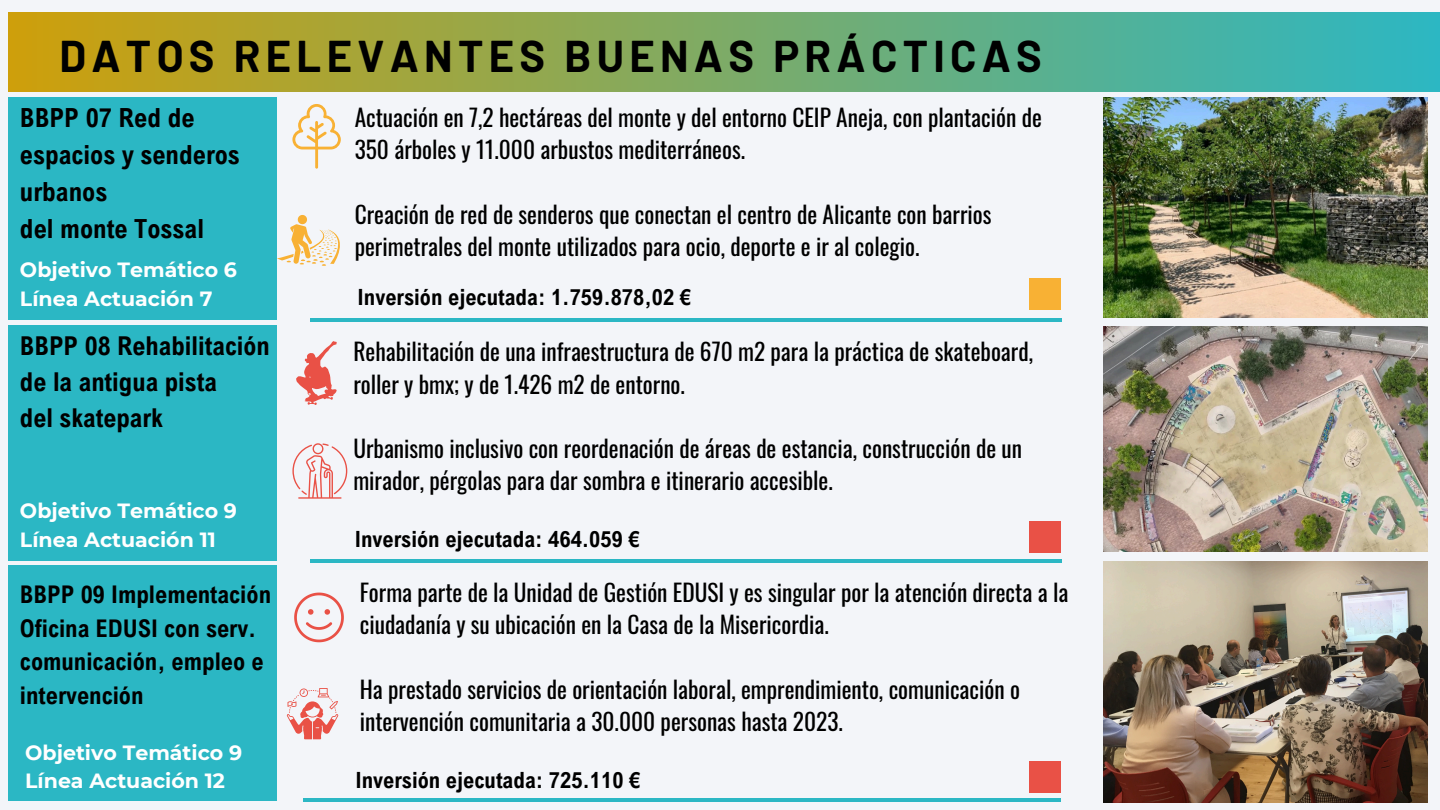
<style>
.page{position:relative;width:1440px;height:810px;background:#f3f5f9}
.page>*{position:absolute;margin:0;border:0;box-sizing:border-box;transform-origin:0 0}
.t1{font:700 43.4px "Barlow";letter-spacing:.12em;color:#000}
.t2{font:700 26.4px/36.8px "Arial Nova Cond";color:#000}
.t3{font:700 26px/36px "Arial Nova Cond";color:#000}
.t4{font:700 24.4px/33.8px "Arial Nova Cond";color:#000}
.t5{font:23.4px/32.2px "Oswald";color:#000}
.t6{font:700 22.4px "Arial Nova Cond";color:#000}
.t7{font:700 20.6px/28.5px "Montserrat";color:#fff}
</style>
<div class="page">
<div style="left:9px;top:13px;width:1431px;height:78px;background:linear-gradient(to right,#ce9f0b,#2cb7c3)"></div>
<hr style="left:310px;top:318px;width:751px;height:3px;background:#2bb7c4">
<div style="left:8px;top:97px;width:268px;height:223px;background:#2bb7c4"></div>
<div style="left:8px;top:566px;width:268px;height:235px;background:#2bb7c4"></div>
<div style="left:9px;top:326px;width:268px;height:235px;background:#2bb7c4"></div>
<hr style="left:310px;top:559px;width:751px;height:4px;background:#2bb7c4">
<hr style="left:304px;top:798px;width:757px;height:4px;background:#2bb7c4">
<svg style="left:292px;top:104px;width:49px;height:64px"></svg>
<svg style="left:277px;top:215px;width:63px;height:51px"></svg>
<svg style="left:296px;top:341px;width:41px;height:64px"></svg>
<svg style="left:292px;top:443px;width:55px;height:56px"></svg>
<svg style="left:294px;top:593px;width:50px;height:49px"></svg>
<svg style="left:287px;top:688px;width:51px;height:51px"></svg>
<img style="left:1103px;top:98px;width:324px;height:219px">
<img style="left:1103px;top:327px;width:324px;height:225px">
<img style="left:1103px;top:561px;width:324px;height:241px">
<div style="left:1029px;top:279px;width:32px;height:31px;background:#f8b134"></div>
<div style="left:1029px;top:521px;width:32px;height:32px;background:#e95146"></div>
<div style="left:1029px;top:761px;width:32px;height:32px;background:#e95146"></div>
<p class="t1" style="left:59px;top:28px;width:984px">DATOS RELEVANTES BUENAS PRÁCTICAS</p>
<p class="t2" style="left:20px;top:99px;width:221px">BBPP 07 Red de espacios y senderos urbanos<br>del monte Tossal</p>
<p class="t7" style="left:20px;top:255px;width:219px">Objetivo Temático 6<br>Línea Actuación 7</p>
<h3 class="t3" style="left:20px;top:327px;width:251px">BBPP 08 Rehabilitación de la antigua pista<br>del skatepark</h3>
<p class="t7" style="left:20px;top:497px;width:219px">Objetivo Temático 9<br>Línea Actuación 11</p>
<h4 class="t4" style="left:20px;top:577px;width:253px">BBPP 09 Implementación<br>Oficina EDUSI con serv. comunicación, empleo e intervención</h4>
<h4 class="t7" style="left:25px;top:738px;width:219px">Objetivo Temático 9<br>Línea Actuación 12</h4>
<p class="t5" style="left:355px;top:100px;width:689px">Actuación en 7,2 hectáreas del monte y del entorno CEIP Aneja, con plantación de<br>350 árboles y 11.000 arbustos mediterráneos.</p>
<p class="t5" style="left:355px;top:197px;width:638px">Creación de red de senderos que conectan el centro de Alicante con barrios perimetrales del monte utilizados para ocio, deporte e ir al colegio.</p>
<h4 class="t6" style="left:358px;top:283px;width:335px">Inversión ejecutada: 1.759.878,02 €</h4>
<h1 class="t5" style="left:353px;top:335px;width:681px">Rehabilitación de una infraestructura de 670 m2 para la práctica de skateboard, roller y bmx; y de 1.426 m2 de entorno.</h1>
<h2 class="t5" style="left:353px;top:431px;width:670px">Urbanismo inclusivo con reordenación de áreas de estancia, construcción de un mirador, pérgolas para dar sombra e itinerario accesible.</h2>
<p class="t6" style="left:355px;top:525px;width:286px">Inversión ejecutada: 464.059 €</p>
<h4 class="t5" style="left:360px;top:575px;width:710px">Forma parte de la Unidad de Gestión EDUSI y es singular por la atención directa a la ciudadanía y su ubicación en la Casa de la Misericordia.</h4>
<h3 class="t5" style="left:360px;top:672px;width:662px">Ha prestado servicios de orientación laboral, emprendimiento, comunicación o intervención comunitaria a 30.000 personas hasta 2023.</h3>
<h2 class="t6" style="left:355px;top:766px;width:286px">Inversión ejecutada: 725.110 €</h2>
</div>
